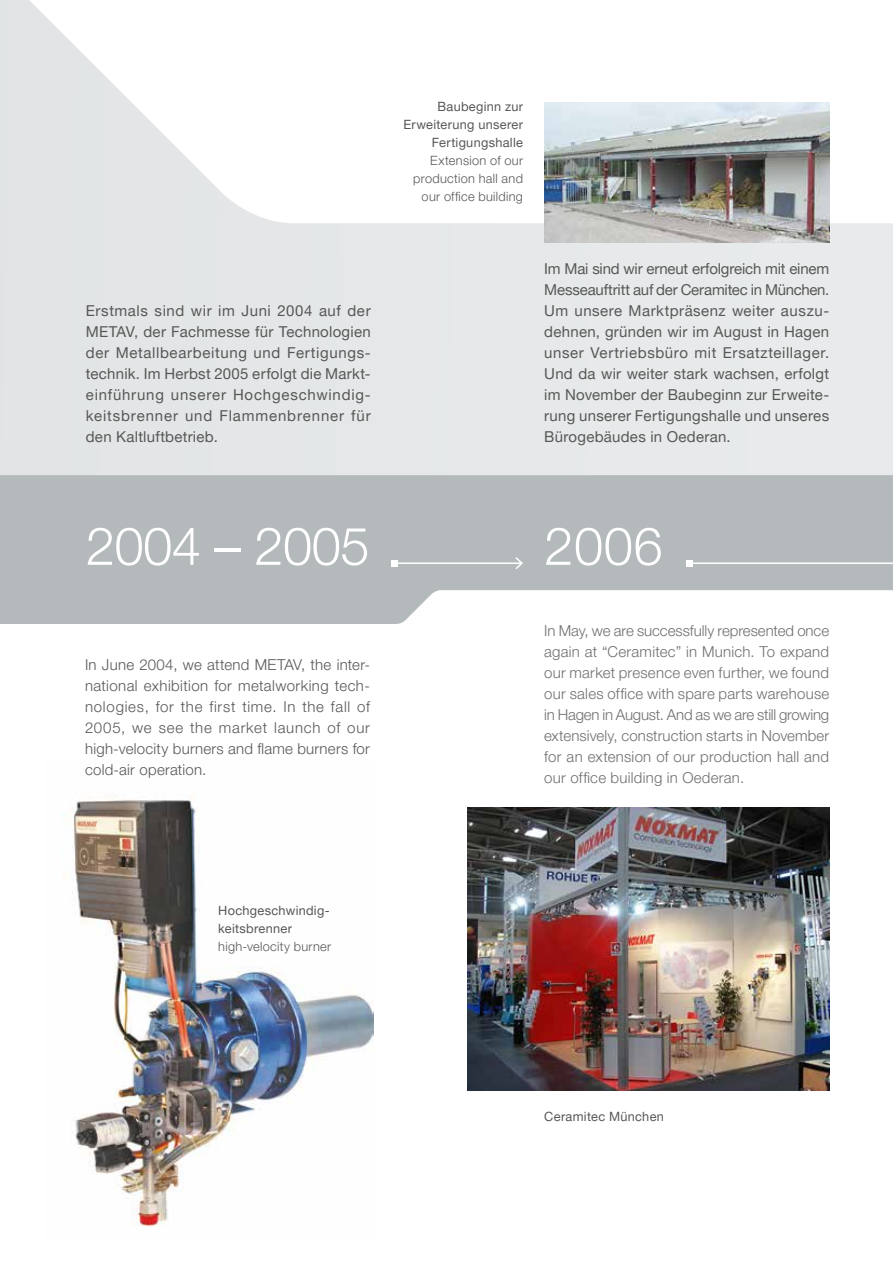
<style>
.page{position:relative;width:893px;height:1263px;background:#fff}
.page>*{position:absolute;margin:0;border:0;box-sizing:border-box;transform-origin:0 0}
.t1{font:300 52.5px "Helvetica Neue LT Pro";letter-spacing:-.01em;color:#fff}
.t2{font:15px/21px "Helvetica Neue LT Pro";letter-spacing:.02em;color:#575756;text-align:justify}
.t3{font:300 15px/21px "Helvetica Neue LT Pro";letter-spacing:.015em;color:#706f6f;text-align:justify}
.t4{font:300 15px/21px "Helvetica Neue LT Pro";letter-spacing:.025em;color:#575756}
.t5{font:12.75px/18px "Helvetica Neue LT Pro";letter-spacing:.025em;color:#575756;text-align:right}
.t6{font:300 12.75px/18px "Helvetica Neue LT Pro";letter-spacing:.025em;color:#575756;text-align:right}
</style>
<div class="page">
<svg style="left:0;top:0;width:893px;height:475px;fill:#e7e9ea"></svg>
<svg style="left:0;top:475px;width:893px;height:149px;background:#bdc1c4"></svg>
<img style="left:63px;top:796px;width:310px;height:431px">
<img style="left:468px;top:807px;width:361px;height:284px">
<img style="left:544px;top:102px;width:285px;height:140px">
<hr style="left:690px;top:562px;width:203px;height:2px;background:#fff">
<svg style="left:687px;top:560px;width:6px;height:6px"></svg>
<hr style="left:394px;top:562px;width:128px;height:2px;background:#fff">
<svg style="left:391px;top:560px;width:6px;height:6px"></svg>
<svg style="left:514px;top:555px;width:10px;height:16px"></svg>
<p class="t2" style="left:86px;top:300px;width:286px">Erstmals sind wir im Juni 2004 auf der METAV, der Fachmesse für Technologien der Metallbearbeitung und Fertigungs&shy;technik. Im Herbst 2005 erfolgt die Markt&shy;einführung unserer Hochgeschwindig&shy;keitsbrenner und Flammenbrenner für den Kaltluftbetrieb.</p>
<h1 class="t1" style="left:86px;top:514px;width:285px">2004 – 2005</h1>
<p class="t4" style="left:85px;top:654px;width:286px">In June 2004, we attend METAV, the inter&shy;national exhibition for metalworking tech&shy;nologies, for the first time. In the fall of 2005, we see the market launch of our high-velocity burners and flame burners for cold-air operation.</p>
<p class="t5" style="left:404px;top:97px;width:121px">Baubeginn zur<br>Erweiterung unserer<br>Fertigungshalle</p>
<p class="t6" style="left:413px;top:151px;width:111px">Extension of our production hall and our office building</p>
<p class="t2" style="left:544px;top:258px;width:286px">Im Mai sind wir erneut erfolgreich mit einem Messeauftritt auf der Ceramitec in München.<br>Um unsere Marktpräsenz weiter auszu&shy;dehnen, gründen wir im August in Hagen unser Vertriebsbüro mit Ersatzteillager.<br>Und da wir weiter stark wachsen, erfolgt im November der Baubeginn zur Erweite&shy;rung unserer Fertigungshalle und unseres Bürogebäudes in Oederan.</p>
<h1 class="t1" style="left:544px;top:514px;width:120px">2006</h1>
<p class="t3" style="left:544px;top:620px;width:286px">In May, we are successfully represented once again at “Ceramitec” in Munich. To expand our market presence even further, we found our sales office with spare parts warehouse in Hagen in August. And as we are still growing extensively, construction starts in November for an extension of our production hall and our office building in Oederan.</p>
<p class="t5" style="left:218px;top:901px;width:112px;text-align:left">Hochgeschwindig&shy;keitsbrenner</p>
<p class="t6" style="left:218px;top:937px;width:114px">high-velocity burner</p>
<p class="t5" style="left:544px;top:1107px;width:121px">Ceramitec München</p>
</div>
